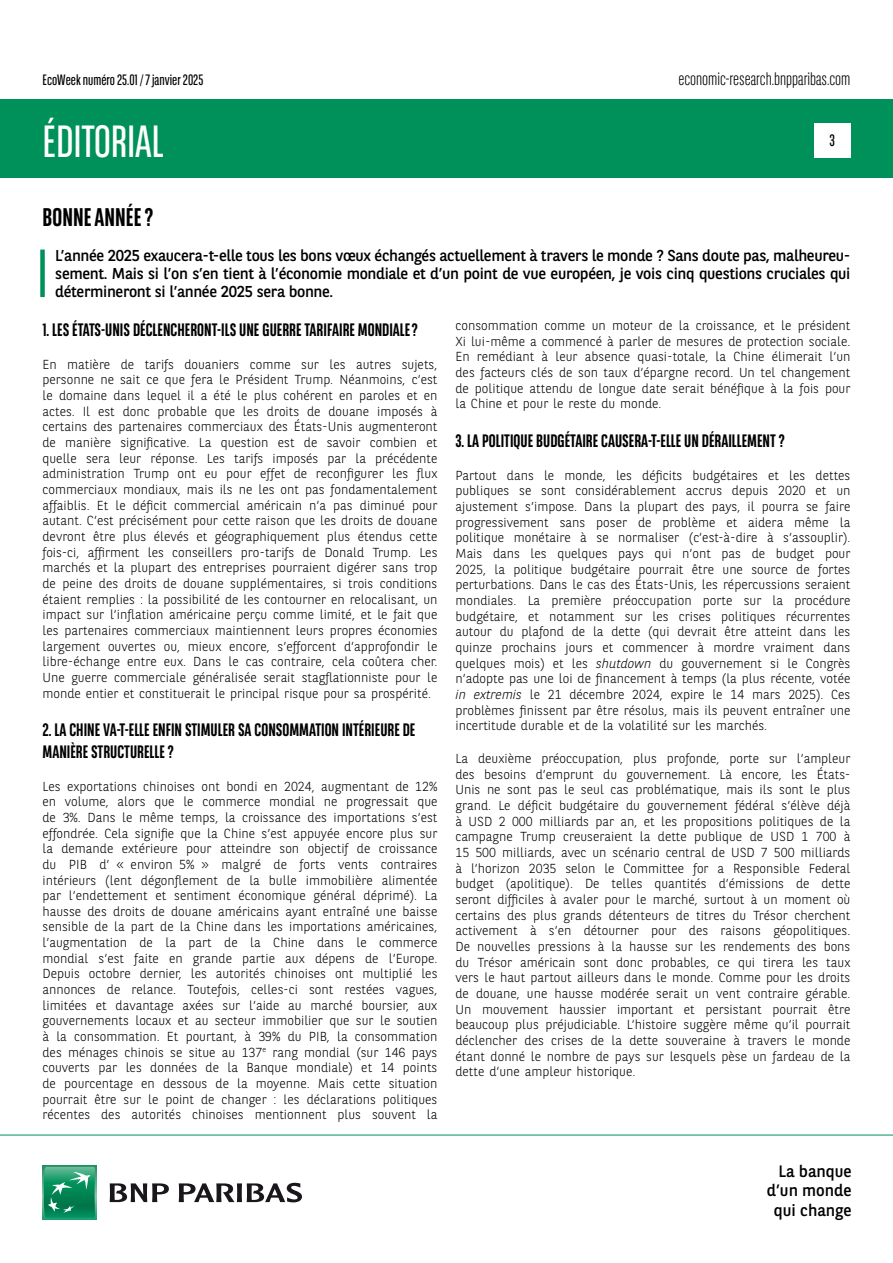
<style>
.page{position:relative;width:893px;height:1263px;background:#fff}
.page>*{position:absolute;margin:0;border:0;box-sizing:border-box;transform-origin:0 0}
.t1{font:45px "BNPP Sans Condensed";color:#fff}
.t2{font:700 25.5px "BNPP Sans Condensed";color:#000}
.t3{font:700 18px/21.6px "BNPP Sans Condensed";color:#000}
.t4{font:300 18px "BNPP Sans Condensed";color:#000}
.t5{font:16.5px/19.8px "BNPP Sans";color:#000;text-align:right}
.t6{font:16.5px "BNPP Sans Condensed";color:#000}
.t7{font:15.75px/18px "BNPP Sans";letter-spacing:-.02em;color:#000;text-align:justify}
.t8{font:15px "BNPP Sans Condensed";color:#000}
.t9{font:300 13.05px/15.6px "BNPP Sans";color:#000;text-align:justify}
.s1{font-style:italic}
</style>
<div class="page">
<div style="left:1px;top:99px;width:892px;height:78px;background:#00915b"></div>
<svg style="left:43px;top:1166px;width:53px;height:53px"></svg>
<svg style="left:44px;top:1167px;width:51px;height:51px;background:#26996e"></svg>
<svg style="left:110px;top:1183px;width:59px;height:19px"></svg>
<svg style="left:179px;top:1183px;width:123px;height:19px"></svg>
<hr style="left:0;top:1135px;width:893px;height:1px;background:#00915b">
<div style="left:814px;top:123px;width:36px;height:34px;background:#fff"></div>
<div style="left:40px;top:250px;width:5px;height:47px;background:#00915b"></div>
<p class="t8" style="left:43px;top:70px;width:162px">EcoWeek numéro 25.01 / 7 janvier 2025</p>
<h3 class="t4" style="left:678px;top:67px;width:174px">economic-research.bnpparibas.com</h3>
<h1 class="t1" style="left:43px;top:113px;width:123px">ÉDITORIAL</h1>
<p class="t6" style="left:829px;top:130px;width:7px">3</p>
<h2 class="t2" style="left:43px;top:203px;width:112px">BONNE ANNÉE ?</h2>
<p class="t7" style="left:55px;top:246px;width:797px">L’année 2025 exaucera-t-elle tous les bons vœux échangés actuellement à travers le monde ? Sans doute pas, malheureu&shy;sement. Mais si l’on s’en tient à l’économie mondiale et d’un point de vue européen, je vois cinq questions cruciales qui détermineront si l’année 2025 sera bonne.</p>
<h3 class="t3" style="left:43px;top:319px;width:377px">1. LES ÉTATS-UNIS DÉCLENCHERONT-ILS UNE GUERRE TARIFAIRE MONDIALE ?</h3>
<p class="t9" style="left:43px;top:356px;width:396px">En matière de tarifs douaniers comme sur les autres sujets, personne ne sait ce que fera le Président Trump. Néanmoins, c’est le domaine dans lequel il a été le plus cohérent en paroles et en actes. Il est donc probable que les droits de douane imposés à certains des partenaires commerciaux des États-Unis augmenteront de manière significative. La question est de savoir combien et quelle sera leur réponse. Les tarifs imposés par la précédente administration Trump ont eu pour effet de reconfigurer les flux commerciaux mondiaux, mais ils ne les ont pas fondamentalement affaiblis. Et le déficit commercial américain n’a pas diminué pour autant. C’est précisément pour cette raison que les droits de douane devront être plus élevés et géographiquement plus étendus cette fois-ci, affirment les conseillers pro-tarifs de Donald Trump. Les marchés et la plupart des entreprises pourraient digérer sans trop de peine des droits de douane supplémentaires, si trois conditions étaient remplies : la possibilité de les contourner en relocalisant, un impact sur l’inflation américaine perçu comme limité, et le fait que les partenaires commerciaux maintiennent leurs propres économies largement ouvertes ou, mieux encore, s’efforcent d’approfondir le libre-échange entre eux. Dans le cas contraire, cela coûtera cher.<br>Une guerre commerciale généralisée serait stagflationniste pour le monde entier et constituerait le principal risque pour sa prospérité.</p>
<h3 class="t3" style="left:43px;top:719px;width:374px">2. LA CHINE VA-T-ELLE ENFIN STIMULER SA CONSOMMATION INTÉRIEURE DE<br>MANIÈRE STRUCTURELLE ?</h3>
<p class="t9" style="left:43px;top:777px;width:396px">Les exportations chinoises ont bondi en 2024, augmentant de 12% en volume, alors que le commerce mondial ne progressait que de 3%. Dans le même temps, la croissance des importations s’est effondrée. Cela signifie que la Chine s’est appuyée encore plus sur la demande extérieure pour atteindre son objectif de croissance du PIB d’ « environ 5% » malgré de forts vents contraires intérieurs (lent dégonflement de la bulle immobilière alimentée par l’endettement et sentiment économique général déprimé). La hausse des droits de douane américains ayant entraîné une baisse sensible de la part de la Chine dans les importations américaines, l’augmentation de la part de la Chine dans le commerce mondial s’est faite en grande partie aux dépens de l’Europe.<br>Depuis octobre dernier, les autorités chinoises ont multiplié les annonces de relance. Toutefois, celles-ci sont restées vagues, limitées et davantage axées sur l’aide au marché boursier, aux gouvernements locaux et au secteur immobilier que sur le soutien à la consommation. Et pourtant, à 39% du PIB, la consommation des ménages chinois se situe au 137<sup>e</sup> rang mondial (sur 146 pays couverts par les données de la Banque mondiale) et 14 points de pourcentage en dessous de la moyenne. Mais cette situation pourrait être sur le point de changer : les déclarations politiques récentes des autorités chinoises mentionnent plus souvent la</p>
<p class="t9" style="left:455px;top:317px;width:396px">consommation comme un moteur de la croissance, et le président Xi lui-même a commencé à parler de mesures de protection sociale.<br>En remédiant à leur absence quasi-totale, la Chine élimerait l’un des facteurs clés de son taux d’épargne record. Un tel changement de politique attendu de longue date serait bénéfique à la fois pour la Chine et pour le reste du monde.</p>
<h3 class="t3" style="left:455px;top:430px;width:331px">3. LA POLITIQUE BUDGÉTAIRE CAUSERA-T-ELLE UN DÉRAILLEMENT ?</h3>
<p class="t9" style="left:455px;top:467px;width:396px">Partout dans le monde, les déficits budgétaires et les dettes publiques se sont considérablement accrus depuis 2020 et un ajustement s’impose. Dans la plupart des pays, il pourra se faire progressivement sans poser de problème et aidera même la politique monétaire à se normaliser (c’est-à-dire à s’assouplir).<br>Mais dans les quelques pays qui n’ont pas de budget pour 2025, la politique budgétaire pourrait être une source de fortes perturbations. Dans le cas des États-Unis, les répercussions seraient mondiales. La première préoccupation porte sur la procédure budgétaire, et notamment sur les crises politiques récurrentes autour du plafond de la dette (qui devrait être atteint dans les quinze prochains jours et commencer à mordre vraiment dans quelques mois) et les <span class="s1">shutdown</span> du gouvernement si le Congrès n’adopte pas une loi de financement à temps (la plus récente, votée <span class="s1">in extremis</span> le 21 décembre 2024, expire le 14 mars 2025). Ces problèmes finissent par être résolus, mais ils peuvent entraîner une incertitude durable et de la volatilité sur les marchés.</p>
<p class="t9" style="left:455px;top:750px;width:396px">La deuxième préoccupation, plus profonde, porte sur l’ampleur des besoins d’emprunt du gouvernement. Là encore, les États-Unis ne sont pas le seul cas problématique, mais ils sont le plus grand. Le déficit budgétaire du gouvernement fédéral s’élève déjà à USD 2 000 milliards par an, et les propositions politiques de la campagne Trump creuseraient la dette publique de USD 1 700 à 15 500 milliards, avec un scénario central de USD 7 500 milliards à l’horizon 2035 selon le Committee for a Responsible Federal budget (apolitique). De telles quantités d’émissions de dette seront difficiles à avaler pour le marché, surtout à un moment où certains des plus grands détenteurs de titres du Trésor cherchent activement à s’en détourner pour des raisons géopolitiques.<br>De nouvelles pressions à la hausse sur les rendements des bons du Trésor américain sont donc probables, ce qui tirera les taux vers le haut partout ailleurs dans le monde. Comme pour les droits de douane, une hausse modérée serait un vent contraire gérable.<br>Un mouvement haussier important et persistant pourrait être beaucoup plus préjudiciable. L’histoire suggère même qu’il pourrait déclencher des crises de la dette souveraine à travers le monde étant donné le nombre de pays sur lesquels pèse un fardeau de la dette d’une ampleur historique.</p>
<p class="t5" style="left:767px;top:1160px;width:86px">La banque d’un monde qui change</p>
</div>
